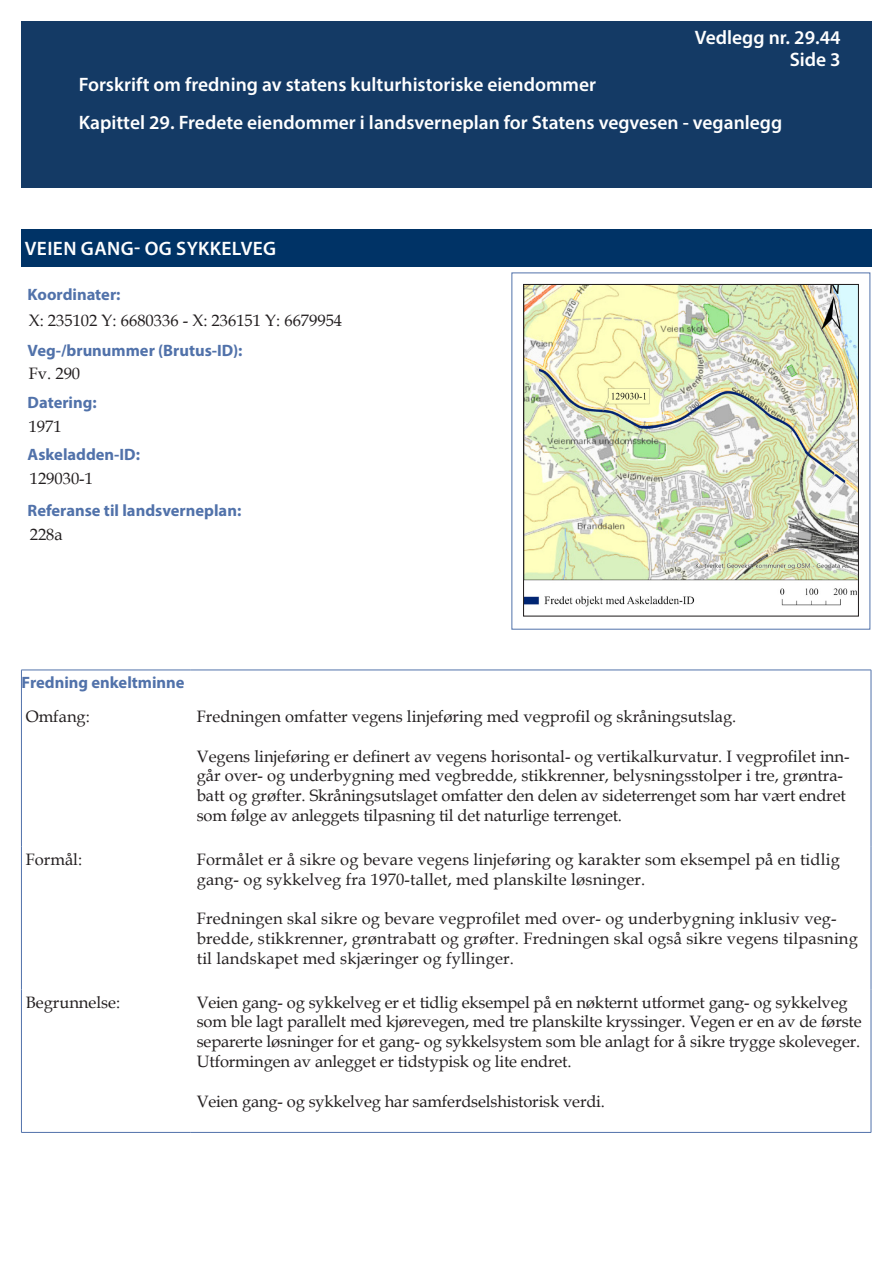
<style>
.page{position:relative;width:893px;height:1263px;background:#fff}
.page>*{position:absolute;margin:0;border:0;box-sizing:border-box;transform-origin:0 0}
.Overskrift_1_MyrPro{font:600 19.5px/22.4px "Myriad Pro";color:#fff;text-align:right}
.Overskrift_1_MyrPro-2{font:600 19.5px "Myriad Pro";letter-spacing:.02em;color:#fff}
.Tekst_-_data_11{font:16.5px/19.8px "Book Antiqua";color:#231f20}
.Overskrift_2_MyrPro{font:700 16.5px "Myriad Pro";color:#5172aa}
</style>
<div class="page">
<div style="left:21px;top:21px;width:851px;height:167px;background:#143a65"></div>
<div style="left:21px;top:230px;width:851px;height:37px;background:#036"></div>
<hr style="left:21px;top:670px;width:170px;height:1px;background:#5172aa">
<hr style="left:21px;top:670px;width:1px;height:34px;background:#5172aa">
<hr style="left:191px;top:670px;width:680px;height:1px;background:#5172aa">
<hr style="left:871px;top:670px;width:1px;height:34px;background:#5172aa">
<hr style="left:21px;top:704px;width:1px;height:143px;background:#5172aa">
<hr style="left:871px;top:704px;width:1px;height:143px;background:#5172aa">
<hr style="left:21px;top:847px;width:1px;height:142px;background:#5172aa">
<hr style="left:871px;top:847px;width:1px;height:142px;background:#5172aa">
<hr style="left:21px;top:989px;width:1px;height:143px;background:#5172aa">
<hr style="left:871px;top:989px;width:1px;height:143px;background:#5172aa">
<hr style="left:21px;top:1132px;width:170px;height:1px;background:#5172aa">
<hr style="left:191px;top:1132px;width:680px;height:1px;background:#5172aa">
<img style="left:525px;top:286px;width:332px;height:321px">
<div style="left:523px;top:284px;width:336px;height:333px;border:1px solid #231f20"></div>
<p class="Overskrift_1_MyrPro" style="left:79px;top:73px;width:519px">Forskrift om fredning av statens kulturhistoriske eiendommer</p>
<p class="Overskrift_1_MyrPro" style="left:695px;top:26px;width:147px">Vedlegg nr. 29.44<br>Side 3</p>
<p class="Overskrift_1_MyrPro" style="left:79px;top:111px;width:705px">Kapittel 29. Fredete eiendommer i landsverneplan for Statens vegvesen - veganlegg</p>
<p class="Overskrift_1_MyrPro-2" style="left:25px;top:236px;width:253px">VEIEN GANG- OG SYKKELVEG</p>
<p class="Overskrift_2_MyrPro" style="left:28px;top:283px;width:94px">Koordinater:</p>
<p class="Tekst_-_data_11" style="left:29px;top:310px;width:315px">X: 235102 Y: 6680336 - X: 236151 Y: 6679954</p>
<p class="Overskrift_2_MyrPro" style="left:28px;top:340px;width:216px">Veg-/brunummer (Brutus-ID):</p>
<p class="Tekst_-_data_11" style="left:29px;top:363px;width:53px">Fv. 290</p>
<p class="Overskrift_2_MyrPro" style="left:28px;top:391px;width:71px">Datering:</p>
<p class="Tekst_-_data_11" style="left:29px;top:416px;width:34px">1971</p>
<p class="Overskrift_2_MyrPro" style="left:28px;top:444px;width:114px">Askeladden-ID:</p>
<p class="Tekst_-_data_11" style="left:30px;top:468px;width:65px">129030-1</p>
<p class="Overskrift_2_MyrPro" style="left:28px;top:500px;width:215px">Referanse til landsverneplan:</p>
<p class="Tekst_-_data_11" style="left:30px;top:524px;width:34px">228a</p>
<p class="Overskrift_2_MyrPro" style="left:22px;top:672px;width:165px">Fredning enkeltminne</p>
<p class="Tekst_-_data_11" style="left:26px;top:706px;width:66px">Omfang:</p>
<p class="Tekst_-_data_11" style="left:197px;top:706px;width:541px">Fredningen omfatter vegens linjeføring med vegprofil og skråningsutslag.</p>
<p class="Tekst_-_data_11" style="left:197px;top:746px;width:654px">Vegens linjeføring er definert av vegens horisontal- og vertikalkurvatur. I vegprofilet inn&shy;går over- og underbygning med vegbredde, stikkrenner, belysningsstolper i tre, grøntra&shy;batt og grøfter. Skråningsutslaget omfatter den delen av sideterrenget som har vært endret som følge av anleggets tilpasning til det naturlige terrenget.</p>
<p class="Tekst_-_data_11" style="left:26px;top:849px;width:58px">Formål:</p>
<p class="Tekst_-_data_11" style="left:197px;top:849px;width:645px">Formålet er å sikre og bevare vegens linjeføring og karakter som eksempel på en tidlig gang- og sykkelveg fra 1970-tallet, med planskilte løsninger.</p>
<p class="Tekst_-_data_11" style="left:197px;top:908px;width:663px">Fredningen skal sikre og bevare vegprofilet med over- og underbygning inklusiv veg&shy;bredde, stikkrenner, grøntrabatt og grøfter. Fredningen skal også sikre vegens tilpasning til landskapet med skjæringer og fyllinger.</p>
<p class="Tekst_-_data_11" style="left:26px;top:992px;width:96px">Begrunnelse:</p>
<p class="Tekst_-_data_11" style="left:197px;top:992px;width:666px">Veien gang- og sykkelveg er et tidlig eksempel på en nøkternt utformet gang- og sykkelveg som ble lagt parallelt med kjørevegen, med tre planskilte kryssinger. Vegen er en av de første separerte løsninger for et gang- og sykkelsystem som ble anlagt for å sikre trygge skoleveger.<br>Utformingen av anlegget er tidstypisk og lite endret.</p>
<p class="Tekst_-_data_11" style="left:197px;top:1091px;width:410px">Veien gang- og sykkelveg har samferdselshistorisk verdi.</p>
</div>
